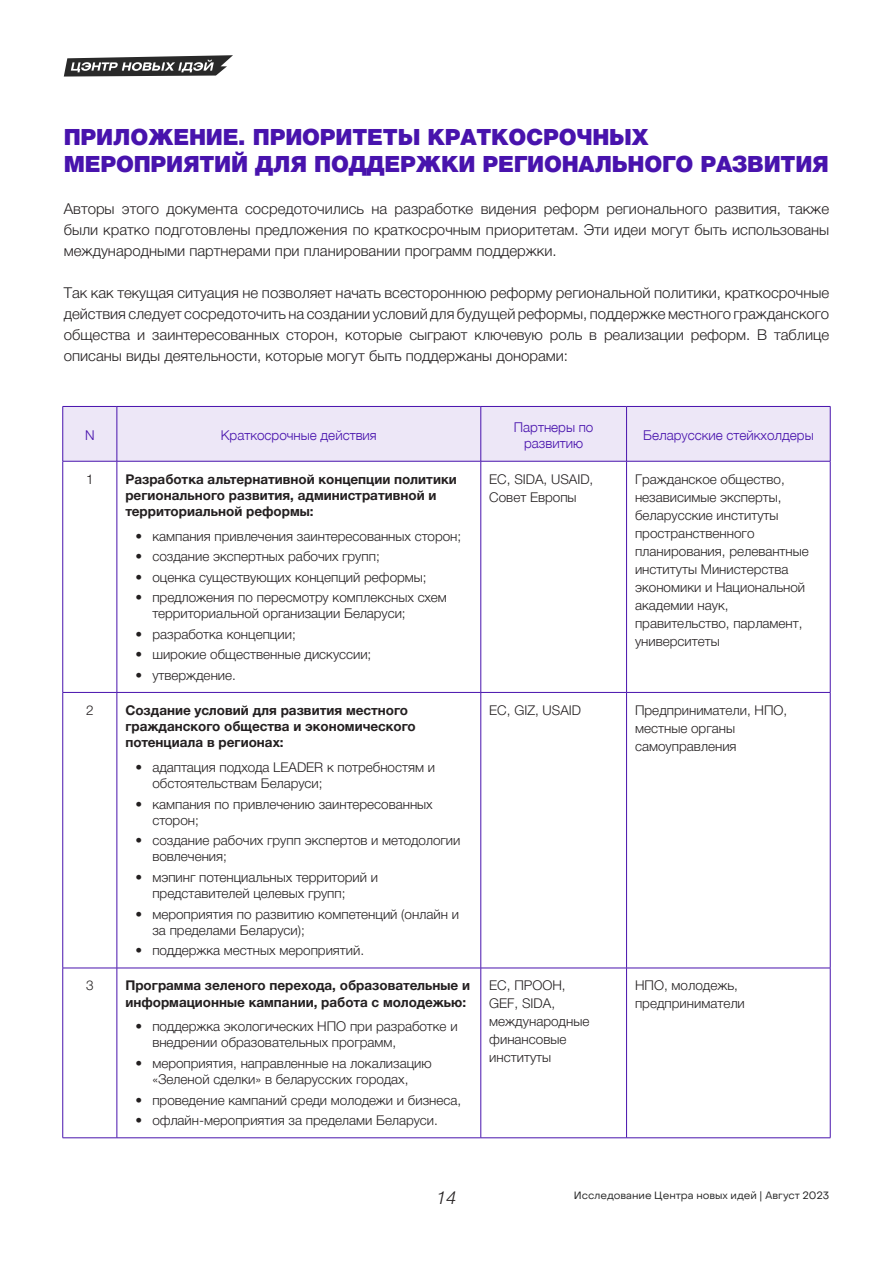
<style>
.page{position:relative;width:893px;height:1263px;background:#fff}
.page>*{position:absolute;margin:0;border:0;box-sizing:border-box;transform-origin:0 0}
.тытулы{font:900 22.5px/27px "Helvetica Neue Cyr";letter-spacing:-.01em;color:#4813ad}
.t1{font:italic 300 18px "Helvetica Neue Cyr";color:#231f20}
.абзац_под_пунктом{font:300 15px/21px "Helvetica Neue Cyr";color:#231f20;text-align:justify}
.абзац_под_пунктом-2{font:300 13.5px/18px "Helvetica Neue Cyr";color:#231f20}
.Paragraph_Style_2{font:700 13.5px/16.2px "Helvetica Neue Cyr";color:#231f20}
.Paragraph_Style_2-2{font:300 13.5px/16.2px "Helvetica Neue";color:#4813ad;text-align:center}
.Paragraph_Style_2-3{font:300 13.5px "Helvetica Neue Cyr";color:#231f20}
.t2{font:10.5px "Object Sans";color:#292929}
</style>
<div class="page">
<svg style="left:64px;top:55px;width:169px;height:22px"></svg>
<div style="left:63px;top:407px;width:767px;height:54px;background:#ede7f7"></div>
<hr style="left:117px;top:461px;width:1px;height:231px;background:#4813ad">
<hr style="left:481px;top:461px;width:1px;height:231px;background:#4813ad">
<hr style="left:626px;top:461px;width:1px;height:231px;background:#4813ad">
<hr style="left:63px;top:692px;width:54px;height:1px;background:#4813ad">
<hr style="left:117px;top:692px;width:364px;height:1px;background:#4813ad">
<hr style="left:117px;top:693px;width:1px;height:275px;background:#4813ad">
<hr style="left:481px;top:692px;width:146px;height:1px;background:#4813ad">
<hr style="left:481px;top:693px;width:1px;height:275px;background:#4813ad">
<hr style="left:627px;top:692px;width:203px;height:1px;background:#4813ad">
<hr style="left:626px;top:693px;width:1px;height:275px;background:#4813ad">
<hr style="left:63px;top:968px;width:54px;height:1px;background:#4813ad">
<hr style="left:117px;top:968px;width:364px;height:1px;background:#4813ad">
<hr style="left:117px;top:968px;width:1px;height:169px;background:#4813ad">
<hr style="left:481px;top:968px;width:146px;height:1px;background:#4813ad">
<hr style="left:481px;top:968px;width:1px;height:169px;background:#4813ad">
<hr style="left:627px;top:968px;width:203px;height:1px;background:#4813ad">
<hr style="left:626px;top:968px;width:1px;height:169px;background:#4813ad">
<hr style="left:63px;top:1137px;width:54px;height:1px;background:#4813ad">
<hr style="left:117px;top:1137px;width:364px;height:1px;background:#4813ad">
<hr style="left:481px;top:1137px;width:146px;height:1px;background:#4813ad">
<hr style="left:627px;top:1137px;width:203px;height:1px;background:#4813ad">
<hr style="left:62px;top:461px;width:1px;height:231px;background:#4813ad">
<hr style="left:830px;top:461px;width:1px;height:231px;background:#4813ad">
<hr style="left:62px;top:693px;width:1px;height:275px;background:#4813ad">
<hr style="left:830px;top:693px;width:1px;height:275px;background:#4813ad">
<hr style="left:62px;top:968px;width:1px;height:169px;background:#4813ad">
<hr style="left:830px;top:968px;width:1px;height:169px;background:#4813ad">
<hr style="left:63px;top:406px;width:54px;height:1px;background:#4813ad">
<hr style="left:62px;top:407px;width:1px;height:54px;background:#4813ad">
<hr style="left:117px;top:406px;width:364px;height:1px;background:#4813ad">
<hr style="left:117px;top:407px;width:1px;height:54px;background:#4813ad">
<hr style="left:481px;top:406px;width:146px;height:1px;background:#4813ad">
<hr style="left:481px;top:407px;width:1px;height:54px;background:#4813ad">
<hr style="left:627px;top:406px;width:203px;height:1px;background:#4813ad">
<hr style="left:626px;top:407px;width:1px;height:54px;background:#4813ad">
<hr style="left:830px;top:407px;width:1px;height:54px;background:#4813ad">
<hr style="left:63px;top:461px;width:54px;height:1px;background:#4813ad">
<hr style="left:117px;top:461px;width:364px;height:1px;background:#4813ad">
<hr style="left:481px;top:461px;width:146px;height:1px;background:#4813ad">
<hr style="left:627px;top:461px;width:203px;height:1px;background:#4813ad">
<p class="тытулы" style="left:64px;top:124px;width:767px">ПРИЛОЖЕНИЕ. ПРИОРИТЕТЫ КРАТКОСРОЧНЫХ<br>МЕРОПРИЯТИЙ ДЛЯ ПОДДЕРЖКИ РЕГИОНАЛЬНОГО РАЗВИТИЯ</p>
<p class="абзац_под_пунктом" style="left:64px;top:198px;width:767px">Авторы этого документа сосредоточились на разработке видения реформ регионального развития, также были кратко подготовлены предложения по краткосрочным приоритетам. Эти идеи могут быть использованы международными партнерами при планировании программ поддержки.</p>
<p class="абзац_под_пунктом" style="left:64px;top:282px;width:767px">Так как текущая ситуация не позволяет начать всестороннюю реформу региональной политики, краткосрочные действия следует сосредоточить на создании условий для будущей реформы, поддержке местного гражданского общества и заинтересованных сторон, которые сыграют ключевую роль в реализации реформ. В таблице описаны виды деятельности, которые могут быть поддержаны донорами:</p>
<p class="Paragraph_Style_2-2" style="left:85px;top:426px;width:11px">N</p>
<p class="Paragraph_Style_2-2" style="left:221px;top:426px;width:157px">Краткосрочные действия</p>
<p class="Paragraph_Style_2-2" style="left:514px;top:418px;width:81px">Партнеры по развитию</p>
<p class="Paragraph_Style_2-2" style="left:643px;top:426px;width:172px">Беларусские стейкхолдеры</p>
<p class="Paragraph_Style_2-3" style="left:86px;top:471px;width:9px">1</p>
<p class="Paragraph_Style_2" style="left:125px;top:471px;width:333px">Разработка альтернативной концепции политики регионального развития, административной и территориальной реформы:</p>
<p class="абзац_под_пунктом-2" style="left:135px;top:527px;width:327px">• кампания привлечения заинтересованных сторон;</p>
<p class="абзац_под_пунктом-2" style="left:135px;top:547px;width:246px">• создание экспертных рабочих групп;</p>
<p class="абзац_под_пунктом-2" style="left:135px;top:568px;width:293px">• оценка существующих концепций реформы;</p>
<p class="абзац_под_пунктом-2" style="left:152px;top:589px;width:296px;line-height:16.2px;text-indent:-17px">• предложения по пересмотру комплексных схем территориальной организации Беларуси;</p>
<p class="абзац_под_пунктом-2" style="left:135px;top:625px;width:162px">• разработка концепции;</p>
<p class="абзац_под_пунктом-2" style="left:135px;top:645px;width:237px">• широкие общественные дискуссии;</p>
<p class="абзац_под_пунктом-2" style="left:135px;top:666px;width:102px">• утверждение.</p>
<p class="абзац_под_пунктом-2" style="left:489px;top:470px;width:106px">ЕС, SIDA, USAID,<br>Совет Европы</p>
<p class="абзац_под_пунктом-2" style="left:635px;top:470px;width:175px">Гражданское общество, независимые эксперты, беларусские институты пространственного планирования, релевантные институты Министерства экономики и Национальной академии наук, правительство, парламент, университеты</p>
<p class="Paragraph_Style_2-3" style="left:86px;top:703px;width:9px">2</p>
<p class="Paragraph_Style_2" style="left:125px;top:702px;width:292px">Создание условий для развития местного гражданского общества и экономического потенциала в регионах:</p>
<p class="абзац_под_пунктом-2" style="left:152px;top:759px;width:284px;line-height:16.2px;text-indent:-17px">• адаптация подхода LEADER к потребностям и обстоятельствам Беларуси;</p>
<p class="абзац_под_пунктом-2" style="left:152px;top:796px;width:282px;line-height:16.2px;text-indent:-17px">• кампания по привлечению заинтересованных сторон;</p>
<p class="абзац_под_пунктом-2" style="left:152px;top:832px;width:310px;line-height:16.2px;text-indent:-17px">• создание рабочих групп экспертов и методологии вовлечения;</p>
<p class="абзац_под_пунктом-2" style="left:152px;top:869px;width:227px;line-height:16.2px;text-indent:-17px">• мэпинг потенциальных территорий и представителей целевых групп;</p>
<p class="абзац_под_пунктом-2" style="left:152px;top:906px;width:308px;line-height:16.2px;text-indent:-17px">• мероприятия по развитию компетенций (онлайн и за пределами Беларуси);</p>
<p class="абзац_под_пунктом-2" style="left:135px;top:941px;width:230px">• поддержка местных мероприятий.</p>
<p class="Paragraph_Style_2-3" style="left:86px;top:978px;width:9px">3</p>
<p class="Paragraph_Style_2" style="left:125px;top:977px;width:346px">Программа зеленого перехода, образовательные и информационные кампании, работа с молодежью:</p>
<p class="абзац_под_пунктом-2" style="left:152px;top:1018px;width:307px;line-height:16.2px;text-indent:-17px">• поддержка экологических НПО при разработке и внедрении образовательных программ,</p>
<p class="абзац_под_пунктом-2" style="left:135px;top:1055px;width:298px;line-height:16.2px;text-align:center">• мероприятия, направленные на локализацию «Зеленой сделки» в беларусских городах,</p>
<p class="абзац_под_пунктом-2" style="left:135px;top:1091px;width:327px">• проведение кампаний среди молодежи и бизнеса,</p>
<p class="абзац_под_пунктом-2" style="left:135px;top:1111px;width:304px">• офлайн-мероприятия за пределами Беларуси.</p>
<p class="абзац_под_пунктом-2" style="left:489px;top:701px;width:93px">ЕС, GIZ, USAID</p>
<p class="абзац_под_пунктом-2" style="left:635px;top:701px;width:154px">Предприниматели, НПО, местные органы самоуправления</p>
<p class="абзац_под_пунктом-2" style="left:489px;top:977px;width:102px">ЕС, ПРООН,<br>GEF, SIDA, международные финансовые институты</p>
<p class="абзац_под_пунктом-2" style="left:635px;top:977px;width:111px">НПО, молодежь, предприниматели</p>
<h2 class="t1" style="left:436px;top:1188px;width:22px">14</h2>
<p class="t2" style="left:574px;top:1189px;width:257px">Исследование Центра новых идей | Август 2023</p>
</div>
